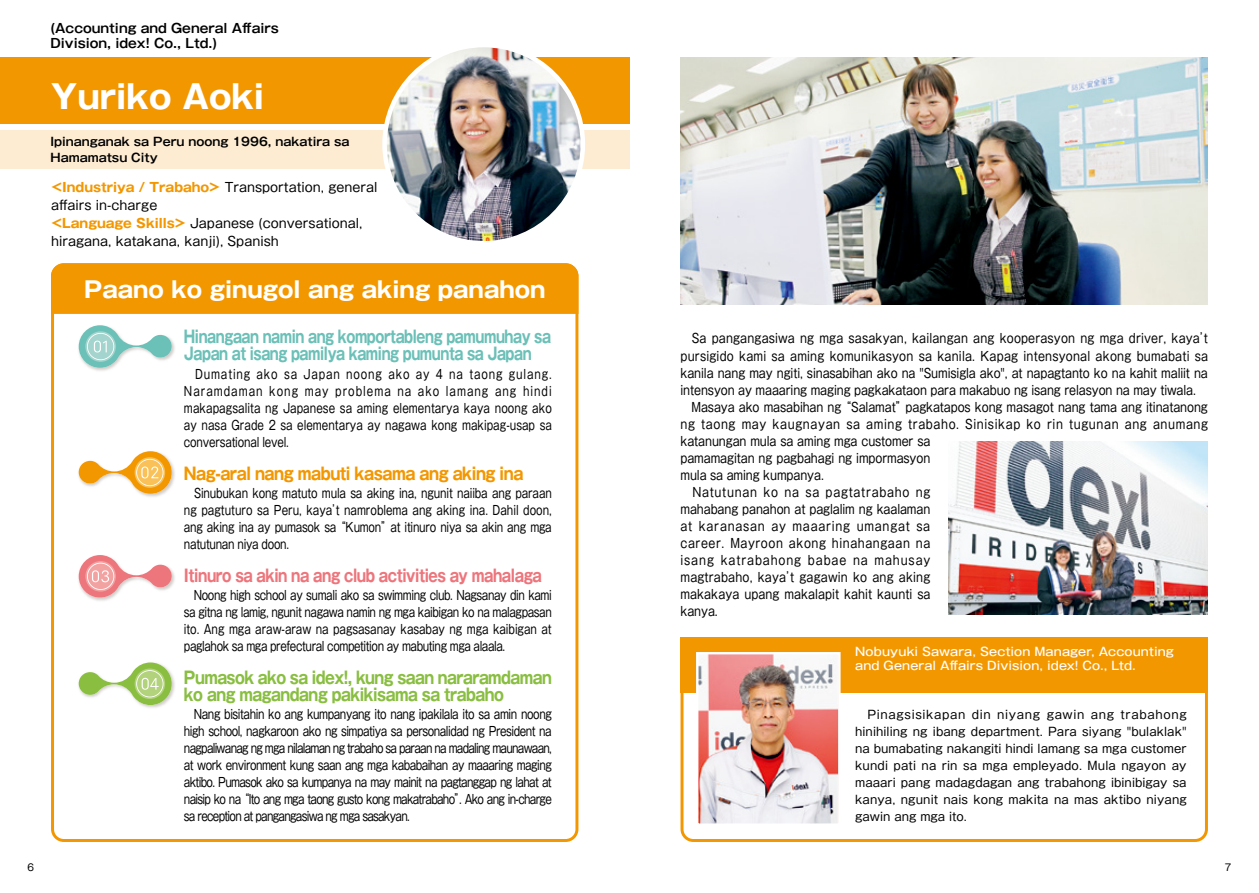
<style>
.page{position:relative;width:1259px;height:893px;background:#fff}
.page>*{position:absolute;margin:0;border:0;box-sizing:border-box;transform-origin:0 0}
.t1{font:700 32.7px "Gothic MB101 Pro";color:#fff}
.t2{font:700 22.5px "Gothic MB101 Pro";color:#fff}
.t3{font:700 16.95px/17px "Gothic MB101 Pro";letter-spacing:-.03em;color:#6bc0b7;scale:.77 1}
.t4{font:700 16.95px/17px "Gothic MB101 Pro";letter-spacing:-.035em;color:#89be41;scale:.84 1}
.t5{font:700 16.95px "Gothic MB101 Pro";letter-spacing:-.03em;color:#ed757c;scale:.8 1}
.t6{font:700 16.95px "Gothic MB101 Pro";letter-spacing:-.03em;color:#f39700;scale:.86 1}
.t7{font:12.75px/17px "Gothic MB101 Pro";letter-spacing:-.01em;color:#000;text-align:justify;scale:.81 1}
.t8{font:12.75px/17px "Gothic MB101 Pro";letter-spacing:-.01em;color:#000;scale:.87 1}
.t9{font:12.75px/18.1px "Gothic MB101 Pro";letter-spacing:-.01em;color:#000}
.t10{font:700 12.75px/15.9px "Gothic MB101 Pro De";color:#000}
.t11{font:11.7px/17px "Gothic MB101 Pro";letter-spacing:.01em;color:#000;text-align:justify}
.t12{font:500 11.7px/13.8px "Gothic MB101 Pro";letter-spacing:.015em;color:#fff}
.t13{font:700 11.7px/15.9px "Gothic MB101 Pro De";color:#000}
.t14{font:9.6px "Gothic MB101 Pro";color:#000}
.s1{font-weight:700;color:#f39700}
</style>
<div class="page">
<img style="left:948px;top:441px;width:260px;height:174px">
<div style="left:51px;top:263px;width:527px;height:579px;border:3px solid #f39700;border-radius:11px"></div>
<div style="left:51px;top:263px;width:527px;height:51px;background:#f39700"></div>
<div style="left:0;top:131px;width:629px;height:38px;background:#feecd2"></div>
<div style="left:0;top:58px;width:629px;height:66px;background:#f39700"></div>
<img style="left:78px;top:341px;width:97px;height:30px">
<svg style="left:79px;top:325px;width:93px;height:43px"></svg>
<img style="left:78px;top:464px;width:97px;height:33px">
<svg style="left:79px;top:451px;width:93px;height:43px"></svg>
<img style="left:78px;top:571px;width:97px;height:30px">
<svg style="left:79px;top:555px;width:93px;height:43px"></svg>
<img style="left:78px;top:675px;width:97px;height:33px">
<svg style="left:79px;top:662px;width:93px;height:43px"></svg>
<img style="left:384px;top:45px;width:199px;height:198px;border-radius:99px">
<div style="left:382px;top:43px;width:203px;height:203px;border:5px solid #fff;border-radius:50%"></div>
<div style="left:680px;top:640px;width:528px;height:202px;border:3px solid #f39700;border-radius:11px"></div>
<div style="left:680px;top:637px;width:528px;height:55px;background:#f39700"></div>
<img style="left:699px;top:655px;width:138px;height:168px">
<div style="left:696px;top:652px;width:144px;height:174px;border:2px solid #fff"></div>
<img style="left:680px;top:58px;width:528px;height:246px">
<p class="t10" style="left:50px;top:18px;width:230px">(Accounting and General Affairs<br>Division, idex! Co., Ltd.)</p>
<h1 class="t1" style="left:51px;top:69px;width:215px">Yuriko Aoki</h1>
<p class="t13" style="left:50px;top:133px;width:300px">Ipinanganak sa Peru noong 1996, nakatira sa<br>Hamamatsu City</p>
<p class="t9" style="left:51px;top:176px;width:328px"><span class="s1">&lt;Industriya / Trabaho&gt;</span> Transportation, general affairs in-charge<br><span class="s1">&lt;Language Skills&gt;</span> Japanese (conversational, hiragana, katakana, kanji), Spanish</p>
<h2 class="t2" style="left:84px;top:270px;width:463px">Paano ko ginugol ang aking panahon</h2>
<h3 class="t3" style="left:184px;top:326px;width:478px">Hinangaan namin ang komportableng pamumuhay sa<br>Japan at isang pamilya kaming pumunta sa Japan</h3>
<p class="t7" style="left:184px;top:364px;width:456px">　Dumating ako sa Japan noong ako ay 4 na taong gulang.<br>Naramdaman kong may problema na ako lamang ang hindi makapagsalita ng Japanese sa aming elementarya kaya noong ako ay nasa Grade 2 sa elementarya ay nagawa kong makipag-usap sa conversational level.</p>
<h3 class="t6" style="left:184px;top:459px;width:396px">Nag-aral nang mabuti kasama ang aking ina</h3>
<p class="t7" style="left:184px;top:483px;width:456px">　Sinubukan kong matuto mula sa aking ina, ngunit naiiba ang paraan ng pagtuturo sa Peru, kaya’t namroblema ang aking ina. Dahil doon, ang aking ina ay pumasok sa “Kumon”at itinuro niya sa akin ang mga natutunan niya doon.</p>
<h3 class="t5" style="left:184px;top:561px;width:449px">Itinuro sa akin na ang club activities ay mahalaga</h3>
<p class="t7" style="left:184px;top:585px;width:456px">　Noong high school ay sumali ako sa swimming club. Nagsanay din kami sa gitna ng lamig, ngunit nagawa namin ng mga kaibigan ko na malagpasan ito. Ang mga araw-araw na pagsasanay kasabay ng mga kaibigan at paglahok sa mga prefectural competition ay mabuting mga alaala.</p>
<h3 class="t4" style="left:184px;top:667px;width:439px">Pumasok ako sa idex!, kung saan nararamdaman ko ang magandang pakikisama sa trabaho</h3>
<p class="t7" style="left:184px;top:704px;width:456px">　Nang bisitahin ko ang kumpanyang ito nang ipakilala ito sa amin noong high school, nagkaroon ako ng simpatiya sa personalidad ng President na nagpaliwanag ng mga nilalaman ng trabaho sa paraan na madaling maunawaan, at work environment kung saan ang mga kababaihan ay maaaring maging aktibo. Pumasok ako sa kumpanya na may mainit na pagtanggap ng lahat at naisip ko na “Ito ang mga taong gusto kong makatrabaho”. Ako ang in-charge sa reception at pangangasiwa ng mga sasakyan.</p>
<p class="t8" style="left:680px;top:328px;width:611px">　Sa pangangasiwa ng mga sasakyan, kailangan ang kooperasyon ng mga driver, kaya’t pursigido kami sa aming komunikasyon sa kanila. Kapag intensyonal akong bumabati sa kanila nang may ngiti, sinasabihan ako na "Sumisigla ako", at napagtanto ko na kahit maliit na intensyon ay maaaring maging pagkakataon para makabuo ng isang relasyon na may tiwala.　Masaya ako masabihan ng “Salamat”pagkatapos kong masagot nang tama ang itinatanong ng taong may kaugnayan sa aming trabaho. Sinisikap ko rin tugunan ang anumang katanungan mula sa aming mga customer sa<br>pamamagitan ng pagbahagi ng impormasyon<br>mula sa aming kumpanya.<br>　Natutunan ko na sa pagtatrabaho ng<br>mahabang panahon at paglalim ng kaalaman<br>at karanasan ay maaaring umangat sa<br>career. Mayroon akong hinahangaan na<br>isang katrabahong babae na mahusay<br>magtrabaho, kaya’t gagawin ko ang aking<br>makakaya upang makalapit kahit kaunti sa<br>kanya.</p>
<p class="t12" style="left:855px;top:643px;width:320px">Nobuyuki Sawara, Section Manager, Accounting and General Affairs Division, idex! Co., Ltd.</p>
<p class="t11" style="left:855px;top:704px;width:333px">　Pinagsisikapan din niyang gawin ang trabahong hinihiling ng ibang department. Para siyang "bulaklak" na bumabating nakangiti hindi lamang sa mga customer kundi pati na rin sa mga empleyado. Mula ngayon ay maaari pang madagdagan ang trabahong ibinibigay sa kanya, ngunit nais kong makita na mas aktibo niyang gawin ang mga ito.</p>
<p class="t14" style="left:27px;top:859px;width:8px">6</p>
<p class="t14" style="left:1225px;top:859px;width:8px">7</p>
</div>
